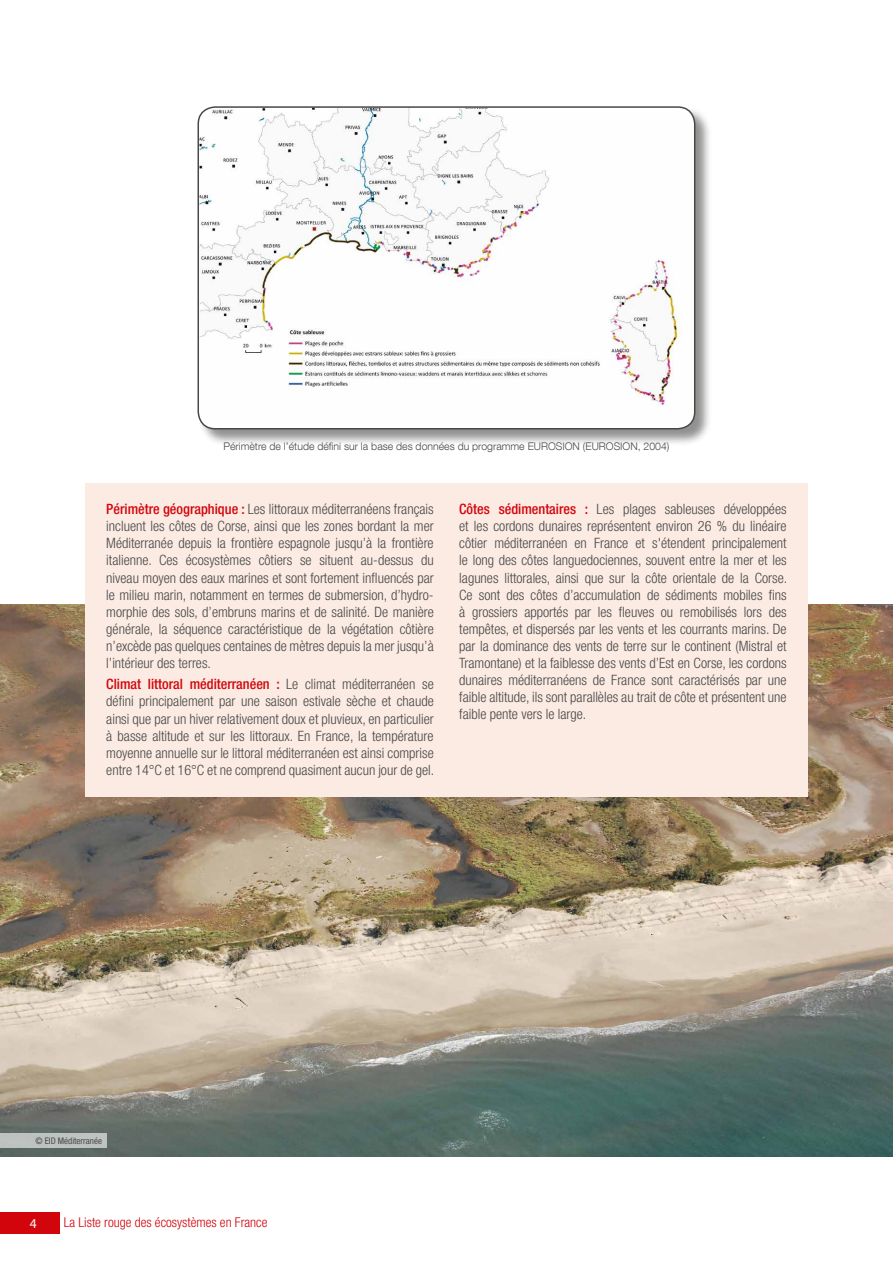
<style>
.page{position:relative;width:893px;height:1263px;background:#fff}
.page>*{position:absolute;margin:0;border:0;box-sizing:border-box;transform-origin:0 0}
.t1{font:300 condensed 14.25px/17.1px "Helvetica Neue LT Com";color:#484847;text-align:justify}
.t2{font:300 condensed 13.5px "Helvetica Neue LT Com";color:#d3050c}
.t3{font:13.5px "Myriad Pro";color:#fff}
.t4{font:300 10.5px "Helvetica Neue LT Com";color:#484847}
.t5{font:condensed 9px "Helvetica Neue LT Com";color:#484847}
.s1{font-weight:500;color:#d3050c}
</style>
<div class="page">
<div style="left:0;top:1212px;width:59px;height:21px;background:#d3050c"></div>
<img style="left:0;top:604px;width:893px;height:552px">
<div style="left:198px;top:107px;width:514px;height:339px;background:#484847;opacity:.6"></div>
<img style="left:198px;top:107px;width:496px;height:322px">
<div style="left:198px;top:106px;width:497px;height:323px;border:2px solid #484847;border-radius:17px"></div>
<div style="left:85px;top:483px;width:723px;height:313px;background:#fbebe3"></div>
<div style="left:0;top:1133px;width:106px;height:15px;background:#bdc2c1"></div>
<p class="t4" style="left:223px;top:440px;width:448px">Périmètre de l’étude défini sur la base des données du programme EUROSION (EUROSION, 2004)</p>
<p class="t1" style="left:106px;top:500px;width:329px"><span class="s1">Périmètre géographique :</span> Les littoraux méditerranéens français incluent les côtes de Corse, ainsi que les zones bordant la mer Méditerranée depuis la frontière espagnole jusqu’à la frontière italienne. Ces écosystèmes côtiers se situent au-dessus du niveau moyen des eaux marines et sont fortement influencés par le milieu marin, notamment en termes de submersion, d’hydro&shy;morphie des sols, d’embruns marins et de salinité. De manière générale, la séquence caractéristique de la végétation côtière n’excède pas quelques centaines de mètres depuis la mer jusqu’à l’intérieur des terres.</p>
<p class="t1" style="left:106px;top:676px;width:329px"><span class="s1">Climat littoral méditerranéen :</span> Le climat méditerranéen se défini principalement par une saison estivale sèche et chaude ainsi que par un hiver relativement doux et pluvieux, en particulier à basse altitude et sur les littoraux. En France, la température moyenne annuelle sur le littoral méditerranéen est ainsi comprise entre 14°C et 16°C et ne comprend quasiment aucun jour de gel.</p>
<p class="t1" style="left:459px;top:500px;width:329px"><span class="s1">Côtes sédimentaires :</span> Les plages sableuses développées et les cordons dunaires représentent environ 26 % du linéaire côtier méditerranéen en France et s'étendent principalement le long des côtes languedociennes, souvent entre la mer et les lagunes littorales, ainsi que sur la côte orientale de la Corse.<br>Ce sont des côtes d’accumulation de sédiments mobiles fins à grossiers apportés par les fleuves ou remobilisés lors des tempêtes, et dispersés par les vents et les courrants marins. De par la dominance des vents de terre sur le continent (Mistral et Tramontane) et la faiblesse des vents d’Est en Corse, les cordons dunaires méditerranéens de France sont caractérisés par une faible altitude, ils sont parallèles au trait de côte et présentent une faible pente vers le large.</p>
<p class="t5" style="left:35px;top:1135px;width:68px">© EID Méditerranée</p>
<p class="t3" style="left:30px;top:1215px;width:8px">4</p>
<p class="t2" style="left:64px;top:1215px;width:205px">La Liste rouge des écosystèmes en France</p>
</div>
